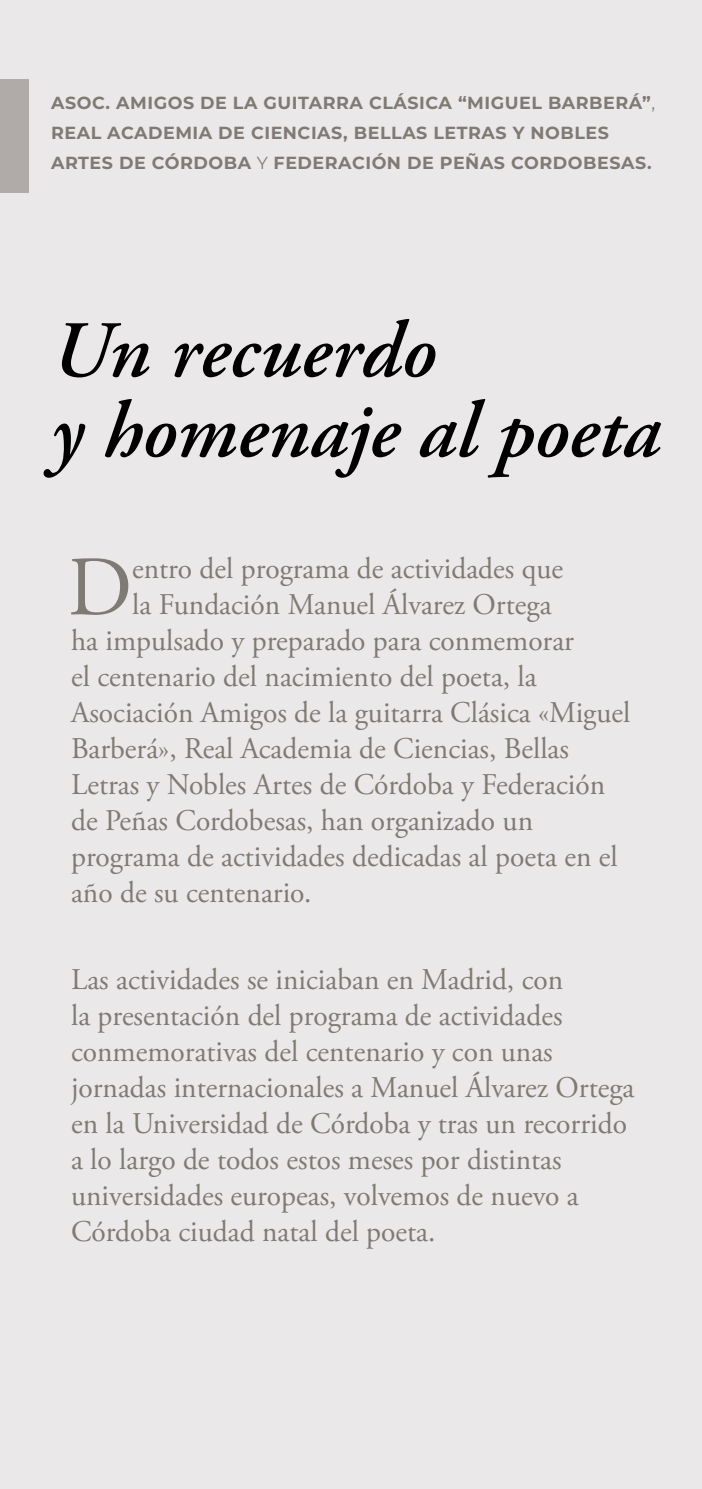
<style>
.page{position:relative;width:702px;height:1489px;background:#fff}
.page>*{position:absolute;margin:0;border:0;box-sizing:border-box;transform-origin:0 0}
.t1{font:84.25px "Adobe Garamond Pro";color:#807a75}
.t2{font:italic 600 80px/80px "Adobe Garamond Pro";color:#000}
.t3{font:30px/36px "Adobe Garamond Pro";color:#807a75}
.t4{font:700 17.5px/30px "Montserrat";letter-spacing:.03em;color:#807a75}
.s1{font-weight:400}
</style>
<div class="page">
<div style="left:0;top:0;width:702px;height:1488px;background:#eae8e8"></div>
<div style="left:0;top:79px;width:28px;height:114px;background:#b0aba8"></div>
<p class="t4" style="left:51px;top:87px;width:605px">ASOC. AMIGOS DE LA GUITARRA CLÁSICA “MIGUEL BARBERÁ”<span class="s1">,<br></span>REAL ACADEMIA DE CIENCIAS, BELLAS LETRAS Y NOBLES<br>ARTES DE CÓRDOBA <span class="s1">Y</span> FEDERACIÓN DE PEÑAS CORDOBESAS.</p>
<h2 class="t2" style="left:51px;top:312px;width:610px">Un recuerdo<br>y homenaje al poeta</h2>
<h1 class="t1" style="left:68px;top:537px;width:66px">D</h1>
<p class="t3" style="left:132px;top:551px;width:432px">entro del programa de actividades que</p>
<p class="t3" style="left:132px;top:587px;width:421px">la Fundación Manuel Álvarez Ortega</p>
<p class="t3" style="left:71px;top:623px;width:504px">ha impulsado y preparado para conmemorar</p>
<p class="t3" style="left:71px;top:659px;width:467px">el centenario del nacimiento del poeta, la</p>
<p class="t3" style="left:71px;top:695px;width:560px">Asociación Amigos de la guitarra Clásica «Miguel</p>
<p class="t3" style="left:71px;top:731px;width:499px">Barberá», Real Academia de Ciencias, Bellas</p>
<p class="t3" style="left:71px;top:767px;width:535px">Letras y Nobles Artes de Córdoba y Federación</p>
<p class="t3" style="left:71px;top:803px;width:463px">de Peñas Cordobesas, han organizado un</p>
<p class="t3" style="left:71px;top:839px;width:548px">programa de actividades dedicadas al poeta en el</p>
<p class="t3" style="left:71px;top:875px;width:242px">año de su centenario.</p>
<p class="t3" style="left:71px;top:962px;width:565px">Las actividades se iniciaban en Madrid, con<br>la presentación del programa de actividades conmemorativas del centenario y con unas jornadas internacionales a Manuel Álvarez Ortega en la Universidad de Córdoba y tras un recorrido a lo largo de todos estos meses por distintas universidades europeas, volvemos de nuevo a Córdoba ciudad natal del poeta.</p>
</div>
